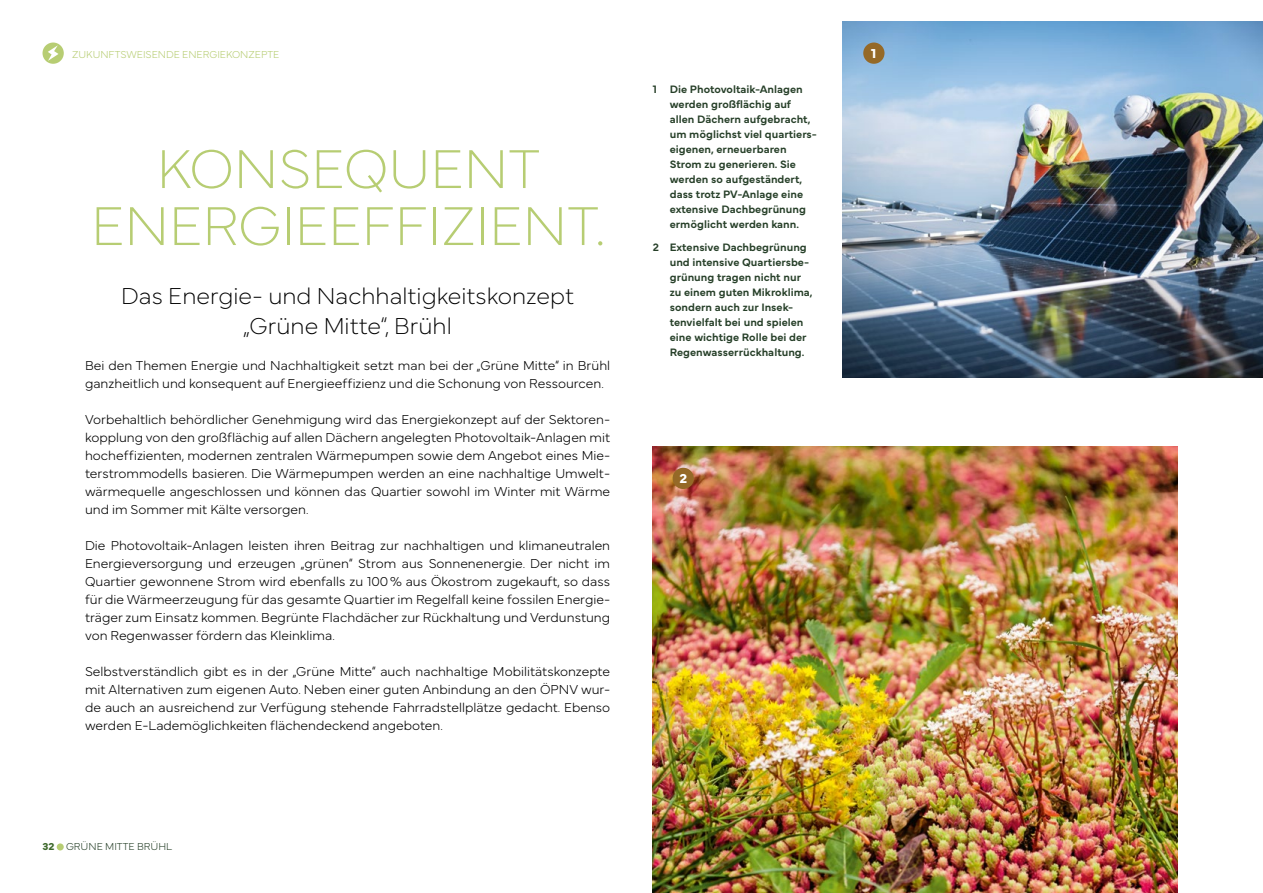
<style>
.page{position:relative;width:1263px;height:893px;background:#fff}
.page>*{position:absolute;margin:0;border:0;box-sizing:border-box;transform-origin:0 0}
.t1{font:57px/57px "Mundial Hair";color:#b7cd73;text-align:center}
.t2{font:24px/30px "Mundial Hair";color:#000;text-align:center}
.t3{font:100 13.5px/18px "Mundial";color:#000;text-align:justify}
.t4{font:700 13.5px "Mundial";color:#fff}
.t5{font:600 11.25px/15px "Mundial";color:#263f28}
.t6{font:100 10.5px "Mundial";color:#b7cd73}
.t7{font:100 10.5px "Mundial";color:#263f28}
.s1{font-weight:700;color:#3e692c}
</style>
<div class="page">
<div style="left:57px;top:843px;width:7px;height:7px;background:#b7cd73;border-radius:50%"></div>
<div style="left:43px;top:43px;width:21px;height:21px;background:#b7cd73;border-radius:50%"></div>
<svg style="left:48px;top:45px;width:11px;height:16px"></svg>
<img style="left:653px;top:446px;width:525px;height:447px">
<img style="left:842px;top:21px;width:421px;height:357px">
<div style="left:673px;top:468px;width:21px;height:21px;background:#956927;border-radius:50%"></div>
<div style="left:863px;top:43px;width:21px;height:21px;background:#956927;border-radius:50%"></div>
<p class="t6" style="left:72px;top:46px;width:209px">ZUKUNFTSWEISENDE ENERGIEKONZEPTE</p>
<h1 class="t1" style="left:91px;top:135px;width:516px">KONSEQUENT<br>ENERGIEEFFIZIENT.</h1>
<h2 class="t2" style="left:121px;top:279px;width:454px">Das Energie- und Nachhaltigkeitskonzept „Grüne Mitte“, Brühl</h2>
<p class="t3" style="left:85px;top:355px;width:527px">Bei den Themen Energie und Nachhaltigkeit setzt man bei der „Grüne Mitte“ in Brühl ganzheitlich und konsequent auf Energieeffizienz und die Schonung von Ressourcen.</p>
<p class="t3" style="left:85px;top:409px;width:527px">Vorbehaltlich behördlicher Genehmigung wird das Energiekonzept auf der Sektoren&shy;kopplung von den großflächig auf allen Dächern angelegten Photovoltaik-Anlagen mit hocheffizienten, modernen zentralen Wärmepumpen sowie dem Angebot eines Mie&shy;terstrommodells basieren. Die Wärmepumpen werden an eine nachhaltige Umwelt&shy;wärmequelle angeschlossen und können das Quartier sowohl im Winter mit Wärme und im Sommer mit Kälte versorgen.</p>
<p class="t3" style="left:85px;top:535px;width:527px">Die Photovoltaik-Anlagen leisten ihren Beitrag zur nachhaltigen und klimaneutralen Energieversorgung und erzeugen „grünen“ Strom aus Sonnenenergie. Der nicht im Quartier gewonnene Strom wird ebenfalls zu 100% aus Ökostrom zugekauft, so dass für die Wärmeerzeugung für das gesamte Quartier im Regelfall keine fossilen Energie&shy;träger zum Einsatz kommen. Begrünte Flachdächer zur Rückhaltung und Verdunstung von Regenwasser fördern das Kleinklima.</p>
<p class="t3" style="left:85px;top:661px;width:527px">Selbstverständlich gibt es in der „Grüne Mitte“ auch nachhaltige Mobilitätskonzepte mit Alternativen zum eigenen Auto. Neben einer guten Anbindung an den ÖPNV wur&shy;de auch an ausreichend zur Verfügung stehende Fahrradstellplätze gedacht. Ebenso werden E-Lademöglichkeiten flächendeckend angeboten.</p>
<p class="t5" style="left:670px;top:80px;width:149px;text-indent:-17px">1 Die Photovoltaik-Anlagen werden großflächig auf allen Dächern aufgebracht, um möglichst viel quartiers&shy;eigenen, erneuerbaren<br>Strom zu generieren. Sie werden so aufgeständert, dass trotz PV-Anlage eine extensive Dachbegrünung ermöglicht werden kann.</p>
<p class="t5" style="left:670px;top:239px;width:144px;text-indent:-17px">2 Extensive Dachbegrünung und intensive Quartiersbe&shy;grünung tragen nicht nur zu einem guten Mikroklima, sondern auch zur Insek&shy;tenvielfalt bei und spielen eine wichtige Rolle bei der<br>Regenwasserrückhaltung.</p>
<p class="t4" style="left:679px;top:468px;width:9px">2</p>
<p class="t7" style="left:43px;top:839px;width:131px"><span class="s1">32</span> GRÜNE MITTE BRÜHL</p>
<p class="t4" style="left:871px;top:43px;width:7px">1</p>
</div>
